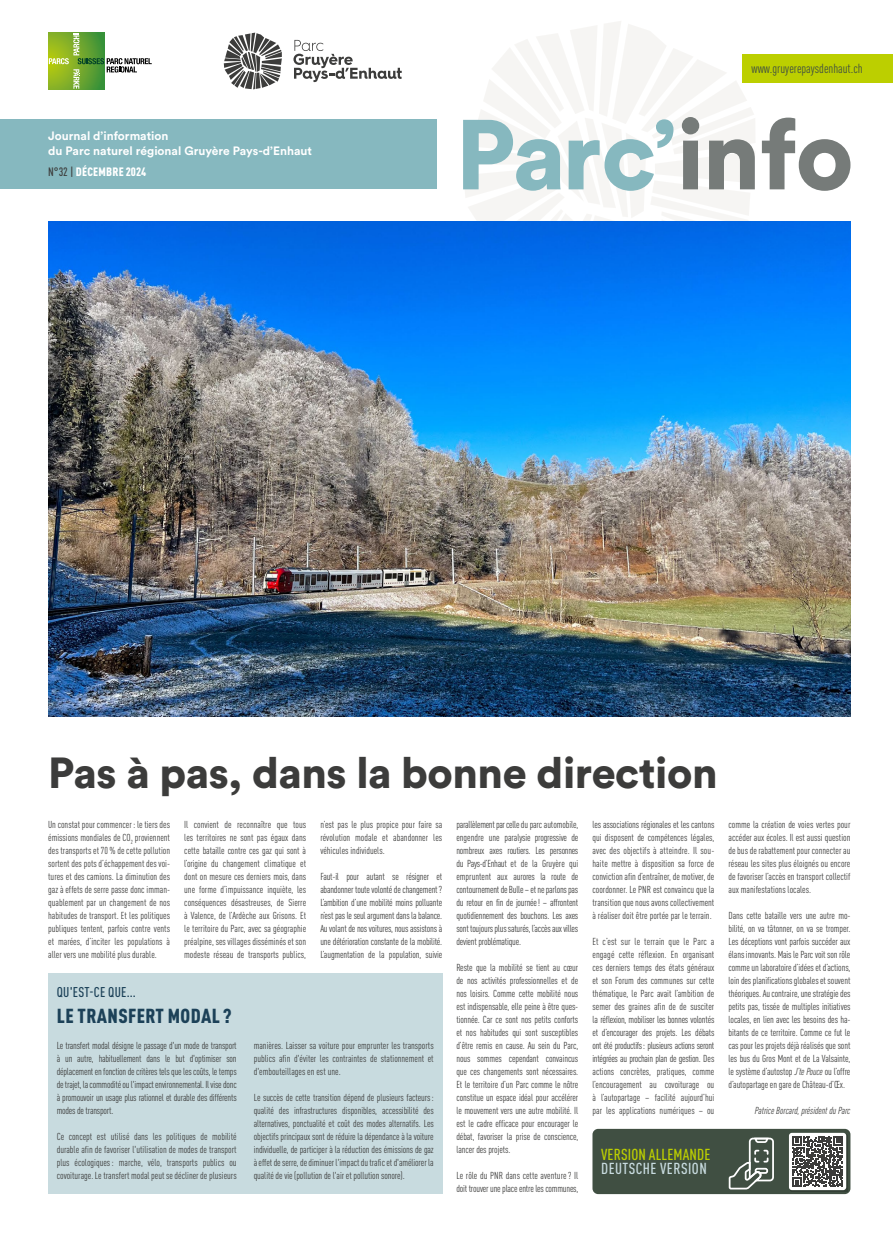
<style>
.page{position:relative;width:893px;height:1248px;background:#fff}
.page>*{position:absolute;margin:0;border:0;box-sizing:border-box;transform-origin:0 0}
.t1{font:900 98px "Circular Std";letter-spacing:-.015em;color:#86b8bf}
.t2{font:900 43px "Circular Std";letter-spacing:-.01em;color:#3c3c3b}
.t3{font:900 condensed 20px "DIN Pro";letter-spacing:.02em;color:#1c4158}
.t4{font:500 condensed 15.7px "DIN Pro";letter-spacing:.01em;color:#bccf00}
.t5{font:500 condensed 15.7px "DIN Pro";letter-spacing:.03em;color:#c8dbdf}
.t6{font:500 condensed 14px "DIN Pro";letter-spacing:.02em;color:#1c4158}
.t7{font:condensed 13px "DIN Pro";color:#404f42}
.t8{font:700 12px/14.4px "Circular Std";color:#fff}
.t9{font:900 condensed 12px "DIN Pro";letter-spacing:.02em;color:#fff}
.t10{font:condensed 10px/13px "DIN Pro";color:#3c3c3b;text-align:justify}
.t11{font:condensed 10px/13px "DIN Pro";letter-spacing:-.02em;color:#3c3c3b}
.t12{font:italic condensed 10px "DIN Pro";color:#3c3c3b}
.s1{font-weight:500;color:#3c3c3b}
.s2{color:#767b79}
.s3{font-style:italic}
</style>
<div class="page">
<svg style="left:464px;top:21px;width:292px;height:200px"></svg>
<div style="left:0;top:120px;width:437px;height:69px;background:#86b8bf"></div>
<svg style="left:48px;top:33px;width:57px;height:56px"></svg>
<svg style="left:49px;top:34px;width:103px;height:55px"></svg>
<svg style="left:293px;top:40px;width:109px;height:42px"></svg>
<svg style="left:224px;top:33px;width:58px;height:56px"></svg>
<img style="left:48px;top:221px;width:802px;height:495px">
<div style="left:48px;top:973px;width:394px;height:220px;background:#c8dbdf"></div>
<div style="left:592px;top:1128px;width:258px;height:65px;background:#404f42;border-radius:6px"></div>
<div style="left:791px;top:1134px;width:57px;height:57px;background:#000;opacity:.2"></div>
<div style="left:789px;top:1132px;width:57px;height:57px;background:#fff;border-radius:3px"></div>
<svg style="left:792px;top:1136px;width:51px;height:50px"></svg>
<svg style="left:728px;top:1137px;width:46px;height:52px"></svg>
<div style="left:742px;top:54px;width:151px;height:28px;background:#bccf00"></div>
<p class="t8" style="left:48px;top:128px;width:265px">Journal d’information<br>du Parc naturel régional Gruyère Pays-d’Enhaut</p>
<p class="t9" style="left:48px;top:163px;width:100px"><span class="s1">N°32 |</span> DÉCEMBRE 2024</p>
<h3 class="t7" style="left:752px;top:59px;width:113px">www.gruyerepaysdenhaut.ch</h3>
<h1 class="t1" style="left:456px;top:90px;width:399px">Parc’<span class="s2">info</span></h1>
<h2 class="t2" style="left:48px;top:744px;width:671px">Pas à pas, dans la bonne direction</h2>
<p class="t10" style="left:48px;top:816px;width:123px">Un constat pour commencer : le tiers des émissions mondiales de CO<sub>2</sub> proviennent des transports et 70% de cette pollution sortent des pots d’échappement des voi&shy;tures et des camions. La diminution des gaz à effets de serre passe donc imman&shy;quablement par un changement de nos habitudes de transport. Et les politiques publiques tentent, parfois contre vents et marées, d’inciter les populations à aller vers une mobilité plus durable.</p>
<p class="t10" style="left:184px;top:816px;width:123px">Il convient de reconnaître que tous les territoires ne sont pas égaux dans cette bataille contre ces gaz qui sont à l’origine du changement climatique et dont on mesure ces derniers mois, dans une forme d’impuissance inquiète, les conséquences désastreuses, de Sierre à Valence, de l’Ardèche aux Grisons. Et le territoire du Parc, avec sa géographie préalpine, ses villages disséminés et son modeste réseau de transports publics,</p>
<p class="t10" style="left:320px;top:816px;width:123px">n’est pas le plus propice pour faire sa révolution modale et abandonner les véhicules individuels.</p>
<p class="t10" style="left:592px;top:816px;width:123px">les associations régionales et les cantons qui disposent de compétences légales, avec des objectifs à atteindre. Il sou&shy;haite mettre à disposition sa force de conviction afin d’entraîner, de motiver, de coordonner. Le PNR est convaincu que la transition que nous avons collectivement à réaliser doit être portée par le terrain.</p>
<p class="t10" style="left:592px;top:933px;width:123px">Et c’est sur le terrain que le Parc a engagé cette réflexion. En organisant ces derniers temps des états généraux et son Forum des communes sur cette thématique, le Parc avait l’ambition de semer des graines afin de de susciter la réflexion, mobiliser les bonnes volontés et d’encourager des projets. Les débats ont été productifs: plusieurs actions seront intégrées au prochain plan de gestion. Des actions concrètes, pratiques, comme l’encouragement au covoiturage ou à l’autopartage – facilité aujourd’hui par les applications numériques – ou</p>
<p class="t10" style="left:456px;top:816px;width:123px">parallèlement par celle du parc automobile, engendre une paralysie progressive de nombreux axes routiers. Les personnes du Pays-d’Enhaut et de la Gruyère qui empruntent aux aurores la route de contournement de Bulle – et ne parlons pas du retour en fin de journée! – affrontent quotidiennement des bouchons. Les axes sont toujours plus saturés, l’accès aux villes devient problématique.</p>
<p class="t10" style="left:456px;top:959px;width:123px">Reste que la mobilité se tient au cœur de nos activités professionnelles et de nos loisirs. Comme cette mobilité nous est indispensable, elle peine à être ques&shy;tionnée. Car ce sont nos petits conforts et nos habitudes qui sont susceptibles d’être remis en cause. Au sein du Parc, nous sommes cependant convaincus que ces changements sont nécessaires.<br>Et le territoire d’un Parc comme le nôtre constitue un espace idéal pour accélérer le mouvement vers une autre mobilité. Il est le cadre efficace pour encourager le débat, favoriser la prise de conscience, lancer des projets.</p>
<p class="t11" style="left:456px;top:1167px;width:123px">Le rôle du PNR dans cette aventure? Il doit trouver une place entre les communes,</p>
<p class="t10" style="left:320px;top:868px;width:123px">Faut-il pour autant se résigner et abandonner toute volonté de changement?<br>L’ambition d’une mobilité moins polluante n’est pas le seul argument dans la balance.<br>Au volant de nos voitures, nous assistons à une détérioration constante de la mobilité.<br>L’augmentation de la population, suivie</p>
<h3 class="t6" style="left:57px;top:981px;width:80px">QU'EST-CE QUE...</h3>
<h3 class="t3" style="left:57px;top:999px;width:176px">LE TRANSFERT MODAL ?</h3>
<p class="t10" style="left:57px;top:1037px;width:182px">Le transfert modal désigne le passage d'un mode de transport à un autre, habituellement dans le but d'optimiser son déplacement en fonction de critères tels que les coûts, le temps de trajet, la commodité ou l'impact environnemental. Il vise donc à promouvoir un usage plus rationnel et durable des différents modes de transport.</p>
<p class="t10" style="left:57px;top:1128px;width:182px">Ce concept est utilisé dans les politiques de mobilité durable afin de favoriser l'utilisation de modes de transport plus écologiques: marche, vélo, transports publics ou covoiturage. Le transfert modal peut se décliner de plusieurs</p>
<p class="t10" style="left:254px;top:1037px;width:182px">manières. Laisser sa voiture pour emprunter les transports publics afin d'éviter les contraintes de stationnement et d'embouteillages en est une.</p>
<p class="t10" style="left:254px;top:1089px;width:182px">Le succès de cette transition dépend de plusieurs facteurs: qualité des infrastructures disponibles, accessibilité des alternatives, ponctualité et coût des modes alternatifs. Les objectifs principaux sont de réduire la dépendance à la voiture individuelle, de participer à la réduction des émissions de gaz à effet de serre, de diminuer l'impact du trafic et d'améliorer la qualité de vie (pollution de l'air et pollution sonore).</p>
<h3 class="t4" style="left:601px;top:1142px;width:111px">VERSION ALLEMANDE</h3>
<h3 class="t5" style="left:601px;top:1156px;width:107px">DEUTSCHE VERSION</h3>
<p class="t10" style="left:728px;top:816px;width:123px">comme la création de voies vertes pour accéder aux écoles. Il est aussi question de bus de rabattement pour connecter au réseau les sites plus éloignés ou encore de favoriser l’accès en transport collectif aux manifestations locales.</p>
<p class="t10" style="left:728px;top:907px;width:123px">Dans cette bataille vers une autre mo&shy;bilité, on va tâtonner, on va se tromper.<br>Les déceptions vont parfois succéder aux élans innovants. Mais le Parc voit son rôle comme un laboratoire d’idées et d’actions, loin des planifications globales et souvent théoriques. Au contraire, une stratégie des petits pas, tissée de multiples initiatives locales, en lien avec les besoins des ha&shy;bitants de ce territoire. Comme ce fut le cas pour les projets déjà réalisés que sont les bus du Gros Mont et de La Valsainte, le système d’autostop <span class="s3">J’te Pouce</span> ou l’offre d’autopartage en gare de Château-d’Œx.</p>
<p class="t12" style="left:755px;top:1102px;width:97px">Patrice Borcard, président du Parc</p>
</div>
